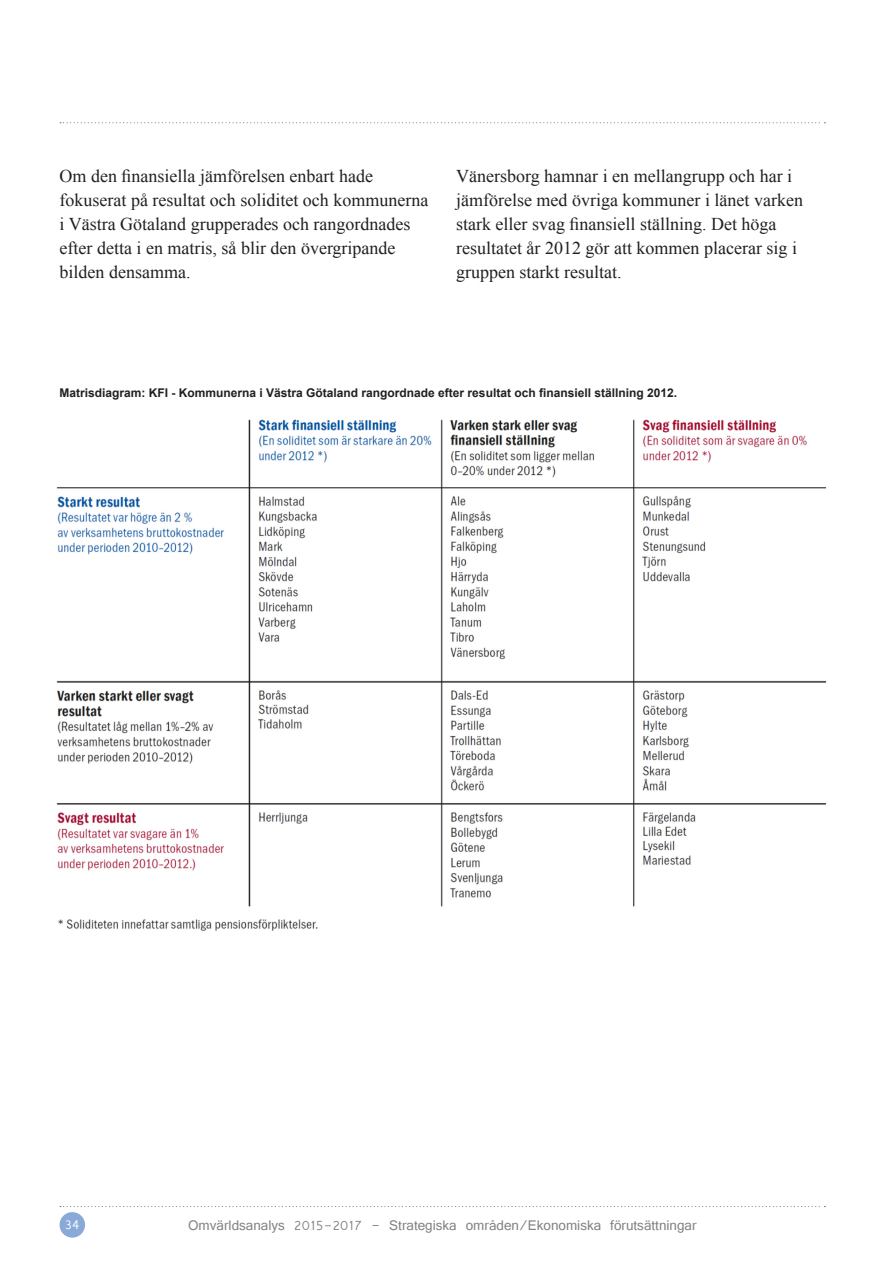
<style>
.page{position:relative;width:893px;height:1263px;background:#fff}
.page>*{position:absolute;margin:0;border:0;box-sizing:border-box;transform-origin:0 0}
.Brödtext{font:18px/24px "Times New Roman";color:#231f20}
.t1{font:15px "Vrinda";color:#808285}
.t2{font:13.5px "Vrinda";color:#fff}
.t3{font:700 12px "Arial";color:#231f20}
.s1{font-size:14.25px}
</style>
<div class="page">
<svg style="left:60px;top:1206px;width:765px;height:1px"></svg>
<svg style="left:60px;top:122px;width:765px;height:1px"></svg>
<div style="left:60px;top:1212px;width:25px;height:25px;background:#89aad8;border-radius:50%"></div>
<img style="left:56px;top:419px;width:771px;height:512px">
<p class="Brödtext" style="left:60px;top:163px;width:370px">Om den finansiella jämförelsen enbart hade fokuserat på resultat och soliditet och kommunerna i Västra Götaland grupperades och rangordnades efter detta i en matris, så blir den övergripande bilden densamma.</p>
<p class="Brödtext" style="left:456px;top:163px;width:348px">Vänersborg hamnar i en mellangrupp och har i jämförelse med övriga kommuner i länet varken stark eller svag finansiell ställning. Det höga resultatet år 2012 gör att kommen placerar sig i gruppen starkt resultat.</p>
<p class="t3" style="left:60px;top:385px;width:619px">Matrisdiagram: KFI - Kommunerna i Västra Götaland rangordnade efter resultat och finansiell ställning 2012.</p>
<p class="t2" style="left:65px;top:1215px;width:17px">34</p>
<p class="t1" style="left:188px;top:1215px;width:510px">Omvärldsanalys <span class="s1">2015-2017</span> - Strategiska områden/Ekonomiska förutsättningar</p>
</div>
